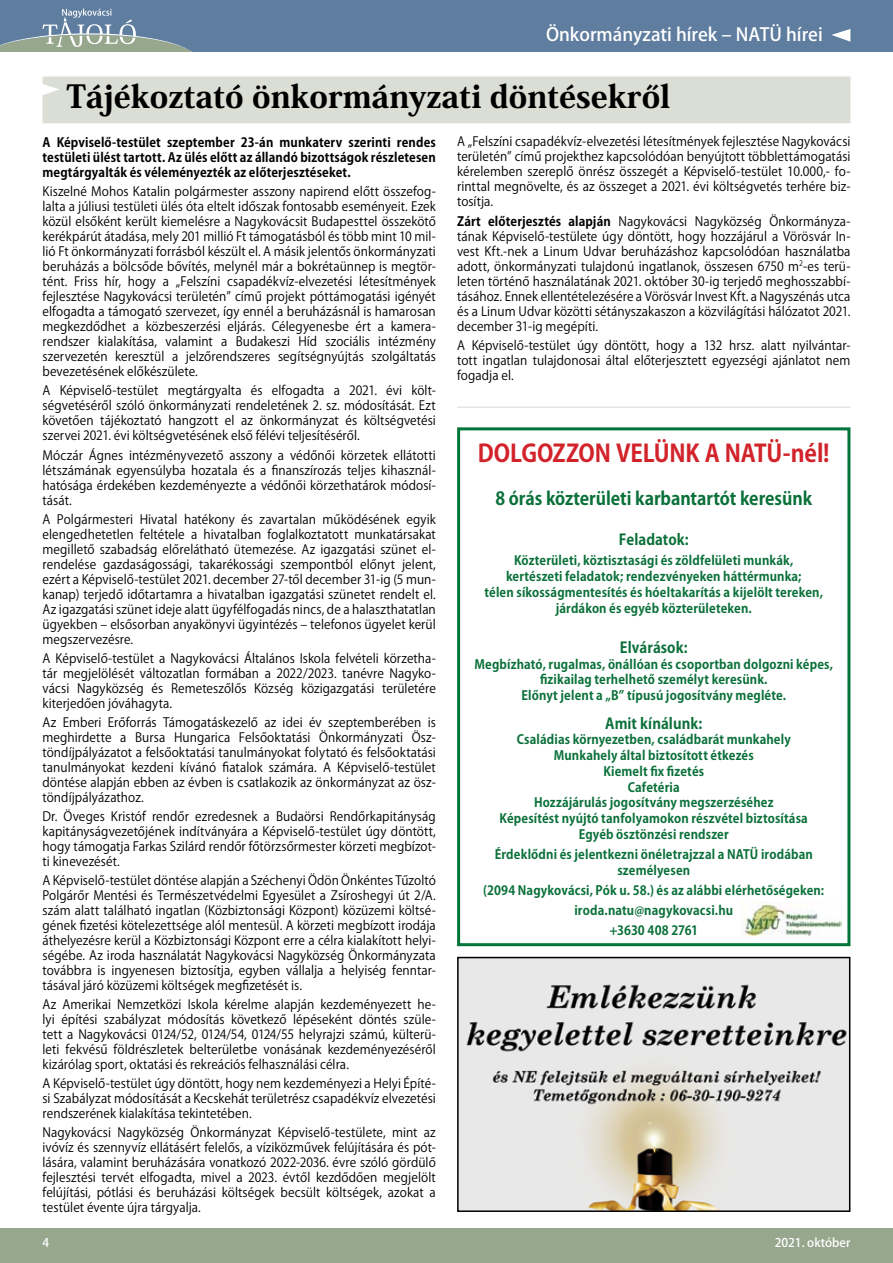
<style>
.page{position:relative;width:893px;height:1263px;background:#fff}
.page>*{position:absolute;margin:0;border:0;box-sizing:border-box;transform-origin:0 0}
.t1{font:800 31.5px "Koz Min Pr 6 N";color:#000}
.t2{font:700 24px "Koz Go Pr 6 N";letter-spacing:-.01em;color:#d2232a;scale:.95 1}
.t3{font:700 18px "Koz Go Pr 6 N";letter-spacing:-.005em;color:#0a7039;scale:.95 1}
.t4{font:500 18px "Koz Go Pr 6 N";color:#fff}
.t5{font:700 15px "Koz Go Pr 6 N";letter-spacing:.005em;color:#0a7039;scale:.95 1}
.t6{font:12.75px/15px "Koz Go Pr 6 N";letter-spacing:.005em;color:#000;text-align:justify;scale:.95 1}
.t7{font:700 12.75px/15.8px "Koz Go Pr 6 N";letter-spacing:.01em;color:#0a7039;text-align:center;scale:.95 1}
.t8{font:700 12.75px/15px "Koz Go Pr 6 N";letter-spacing:.015em;color:#000;text-align:justify;scale:.95 1}
.t9{font:500 12px "Koz Go Pr 6 N";color:#fff}
.s1{font-weight:700}
</style>
<div class="page">
<div style="left:0;top:0;width:893px;height:51px;background:#5f7d9f"></div>
<svg style="left:831px;top:29px;width:19px;height:13px"></svg>
<svg style="left:0;top:9px;width:191px;height:42px"></svg>
<div style="left:0;top:1229px;width:893px;height:34px;background:#96a78e"></div>
<div style="left:43px;top:77px;width:807px;height:46px;background:#dbded5"></div>
<div style="left:457px;top:427px;width:393px;height:519px;border:3px solid #007539"></div>
<img style="left:460px;top:960px;width:387px;height:249px">
<div style="left:457px;top:957px;width:393px;height:255px;border:2px solid #000"></div>
<img style="left:742px;top:901px;width:100px;height:36px">
<hr style="left:457px;top:407px;width:393px;height:1px;background:#96a78e">
<h3 class="t4" style="left:546px;top:25px;width:278px">Önkormányzati hírek – NATÜ hírei</h3>
<h1 class="t1" style="left:67px;top:78px;width:605px">Tájékoztató önkormányzati döntésekről</h1>
<p class="t8" style="left:43px;top:135px;width:416px">A Képviselő-testület szeptember 23-án munkaterv szerinti rendes testületi ülést tartott. Az ülés előtt az állandó bizottságok részletesen megtárgyalták és véleményezték az előterjesztéseket.</p>
<p class="t6" style="left:43px;top:184px;width:416px">Kiszelné Mohos Katalin polgármester asszony napirend előtt összefog&shy;lalta a júliusi testületi ülés óta eltelt időszak fontosabb eseményeit. Ezek közül elsőként került kiemelésre a Nagykovácsit Budapesttel összekötő kerékpárút átadása, mely 201 millió Ft támogatásból és több mint 10 mil&shy;lió Ft önkormányzati forrásból készült el. A másik jelentős önkormányzati beruházás a bölcsőde bővítés, melynél már a bokrétaünnep is megtör&shy;tént. Friss hír, hogy a „Felszíni csapadékvíz-elvezetési létesítmények fejlesztése Nagykovácsi területén” című projekt póttámogatási igényét elfogadta a támogató szervezet, így ennél a beruházásnál is hamarosan megkezdődhet a közbeszerzési eljárás. Célegyenesbe ért a kamera&shy;rendszer kialakítása, valamint a Budakeszi Híd szociális intézmény szervezetén keresztül a jelzőrendszeres segítségnyújtás szolgáltatás bevezetésének előkészülete.</p>
<p class="t6" style="left:43px;top:383px;width:416px">A Képviselő-testület megtárgyalta és elfogadta a 2021. évi költ&shy;ségvetéséről szóló önkormányzati rendeletének 2. sz. módosítását. Ezt követően tájékoztató hangzott el az önkormányzat és költségvetési szervei 2021. évi költségvetésének első félévi teljesítéséről.</p>
<p class="t6" style="left:43px;top:448px;width:416px">Móczár Ágnes intézményvezető asszony a védőnői körzetek ellátotti létszámának egyensúlyba hozatala és a finanszírozás teljes kihasznál&shy;hatósága érdekében kezdeményezte a védőnői körzethatárok módosí&shy;tását.</p>
<p class="t6" style="left:43px;top:512px;width:416px">A Polgármesteri Hivatal hatékony és zavartalan működésének egyik elengedhetetlen feltétele a hivatalban foglalkoztatott munkatársakat megillető szabadság előrelátható ütemezése. Az igazgatási szünet el&shy;rendelése gazdaságossági, takarékossági szempontból előnyt jelent, ezért a Képviselő-testület 2021. december 27-től december 31-ig (5 mun&shy;kanap) terjedő időtartamra a hivatalban igazgatási szünetet rendelt el.<br>Az igazgatási szünet ideje alatt ügyfélfogadás nincs, de a halaszthatatlan ügyekben – elsősorban anyakönyvi ügyintézés – telefonos ügyelet kerül megszervezésre.</p>
<p class="t6" style="left:43px;top:651px;width:416px">A Képviselő-testület a Nagykovácsi Általános Iskola felvételi körzetha&shy;tár megjelölését változatlan formában a 2022/2023. tanévre Nagyko&shy;vácsi Nagyközség és Remeteszőlős Község közigazgatási területére kiterjedően jóváhagyta.</p>
<p class="t6" style="left:43px;top:715px;width:416px">Az Emberi Erőforrás Támogatáskezelő az idei év szeptemberében is meghirdette a Bursa Hungarica Felsőoktatási Önkormányzati Ösz&shy;töndíjpályázatot a felsőoktatási tanulmányokat folytató és felsőoktatási tanulmányokat kezdeni kívánó fiatalok számára. A Képviselő-testület döntése alapján ebben az évben is csatlakozik az önkormányzat az ösz&shy;töndíjpályázathoz.</p>
<p class="t6" style="left:43px;top:809px;width:416px">Dr. Öveges Kristóf rendőr ezredesnek a Budaörsi Rendőrkapitányság kapitányságvezetőjének indítványára a Képviselő-testület úgy döntött, hogy támogatja Farkas Szilárd rendőr főtörzsőrmester körzeti megbízot&shy;ti kinevezését.</p>
<p class="t6" style="left:43px;top:873px;width:416px">A Képviselő-testület döntése alapján a Széchenyi Ödön Önkéntes Tűzoltó Polgárőr Mentési és Természetvédelmi Egyesület a Zsíroshegyi út 2/A. szám alatt található ingatlan (Közbiztonsági Központ) közüzemi költsé&shy;gének fizetési kötelezettsége alól mentesül. A körzeti megbízott irodája áthelyezésre kerül a Közbiztonsági Központ erre a célra kialakított helyi&shy;ségébe. Az iroda használatát Nagykovácsi Nagyközség Önkormányzata továbbra is ingyenesen biztosítja, egyben vállalja a helyiség fenntar&shy;tásával járó közüzemi költségek megfizetését is.</p>
<p class="t6" style="left:43px;top:997px;width:416px">Az Amerikai Nemzetközi Iskola kérelme alapján kezdeményezett he&shy;lyi építési szabályzat módosítás következő lépéseként döntés szüle&shy;tett a Nagykovácsi 0124/52, 0124/54, 0124/55 helyrajzi számú, külterü&shy;leti fekvésű földrészletek belterületbe vonásának kezdeményezéséről kizárólag sport, oktatási és rekreációs felhasználási célra.</p>
<p class="t6" style="left:43px;top:1076px;width:416px">A Képviselő-testület úgy döntött, hogy nem kezdeményezi a Helyi Építé&shy;si Szabályzat módosítását a Kecskehát területrész csapadékvíz elvezetési rendszerének kialakítása tekintetében.</p>
<p class="t6" style="left:43px;top:1125px;width:416px">Nagykovácsi Nagyközség Önkormányzat Képviselő-testülete, mint az ivóvíz és szennyvíz ellátásért felelős, a víziközművek felújítására és pót&shy;lására, valamint beruházására vonatkozó 2022-2036. évre szóló gördülő fejlesztési tervét elfogadta, mivel a 2023. évtől kezdődően megjelölt felújítási, pótlási és beruházási költségek becsült költségek, azokat a testület évente újra tárgyalja.</p>
<p class="t6" style="left:457px;top:134px;width:416px">A „Felszíni csapadékvíz-elvezetési létesítmények fejlesztése Nagykovácsi területén” című projekthez kapcsolódóan benyújtott többlettámogatási kérelemben szereplő önrész összegét a Képviselő-testület 10.000,- fo&shy;rinttal megnövelte, és az összeget a 2021. évi költségvetés terhére biz&shy;tosítja.</p>
<p class="t6" style="left:457px;top:214px;width:416px"><span class="s1">Zárt előterjesztés alapján</span> Nagykovácsi Nagyközség Önkormányza&shy;tának Képviselő-testülete úgy döntött, hogy hozzájárul a Vörösvár In&shy;vest Kft.-nek a Linum Udvar beruházáshoz kapcsolódóan használatba adott, önkormányzati tulajdonú ingatlanok, összesen 6750 m<sup>2</sup>-es terü&shy;leten történő használatának 2021. október 30-ig terjedő meghosszabbí&shy;tásához. Ennek ellentételezésére a Vörösvár Invest Kft. a Nagyszénás utca és a Linum Udvar közötti sétányszakaszon a közvilágítási hálózatot 2021. december 31-ig megépíti.</p>
<p class="t6" style="left:457px;top:338px;width:416px">A Képviselő-testület úgy döntött, hogy a 132 hrsz. alatt nyilvántar&shy;tott ingatlan tulajdonosai által előterjesztett egyezségi ajánlatot nem fogadja el.</p>
<h2 class="t2" style="left:478px;top:440px;width:372px">DOLGOZZON VELÜNK A NATÜ-nél!</h2>
<h3 class="t3" style="left:495px;top:489px;width:335px">8 órás közterületi karbantartót keresünk</h3>
<p class="t5" style="left:619px;top:531px;width:75px">Feladatok:</p>
<p class="t7" style="left:484px;top:553px;width:358px">Közterületi, köztisztasági és zöldfelületi munkák, kertészeti feladatok; rendezvényeken háttérmunka;<br>télen síkosságmentesítés és hóeltakarítás a kijelölt tereken, járdákon és egyéb közterületeken.</p>
<p class="t5" style="left:620px;top:639px;width:73px">Elvárások:</p>
<p class="t7" style="left:474px;top:656px;width:379px">Megbízható, rugalmas, önállóan és csoportban dolgozni képes, fizikailag terhelhető személyt keresünk.<br>Előnyt jelent a „B” típusú jogosítvány megléte.</p>
<p class="t5" style="left:605px;top:715px;width:104px">Amit kínálunk:</p>
<p class="t7" style="left:500px;top:732px;width:326px">Családias környezetben, családbarát munkahely Munkahely által biztosított étkezés<br>Kiemelt fix fizetés<br>Cafetéria<br>Hozzájárulás jogosítvány megszerzéséhez<br>Képesítést nyújtó tanfolyamokon részvétel biztosítása Egyéb ösztönzési rendszer</p>
<p class="t7" style="left:495px;top:847px;width:336px">Érdeklődni és jelentkezni önéletrajzzal a NATÜ irodában személyesen</p>
<p class="t7" style="left:483px;top:880px;width:360px;line-height:20px">(2094 Nagykovácsi, Pók u. 58.) és az alábbi elérhetőségeken: iroda.natu@nagykovacsi.hu<br>+3630 408 2761</p>
<p class="t9" style="left:775px;top:1236px;width:77px">2021. október</p>
<p class="t9" style="left:43px;top:1236px;width:8px">4</p>
<p class="t9" style="left:788px;top:1236px;width:63px">15 március</p>
</div>
